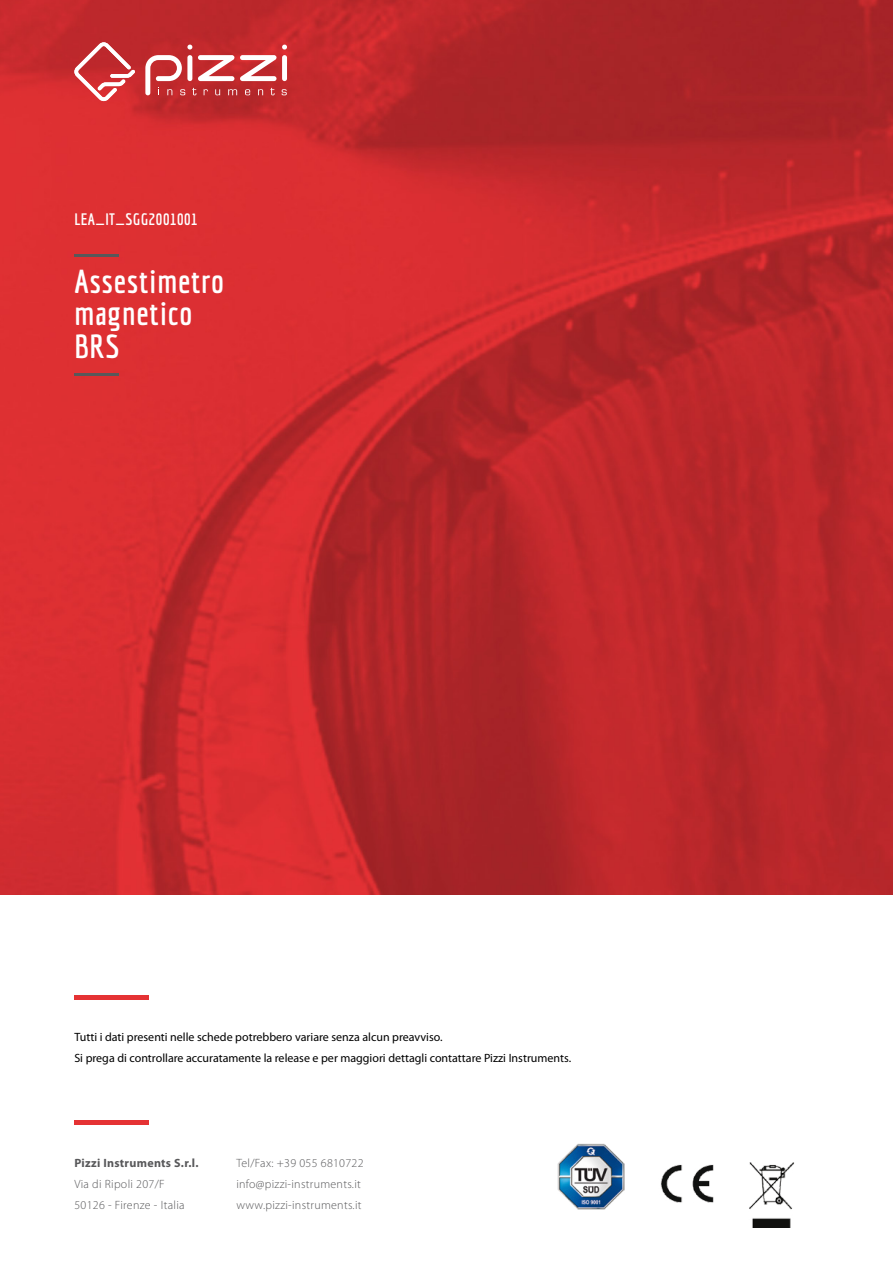
<style>
.page{position:relative;width:893px;height:1263px;background:#fff}
.page>*{position:absolute;margin:0;border:0;box-sizing:border-box;transform-origin:0 0}
.t1{font:700 32.4px/32.4px "Economica";letter-spacing:.025em;color:#fff}
.t2{font:700 16.2px "Economica";letter-spacing:.025em;color:#fff}
.t3{font:12px/21px "Myriad Pro";color:#000}
.t4{font:300 12px "Myriad Pro";letter-spacing:.025em;color:#58585a}
.t5{font:700 12px "Myriad Pro";letter-spacing:.025em;color:#58585a}
</style>
<div class="page">
<img style="left:0;top:0;width:893px;height:894px">
<svg style="left:145px;top:45px;width:142px;height:50px"></svg>
<svg style="left:74px;top:42px;width:61px;height:59px"></svg>
<hr style="left:74px;top:255px;width:45px;height:2px;background:#58585a">
<hr style="left:74px;top:373px;width:45px;height:3px;background:#58585a">
<hr style="left:74px;top:1121px;width:75px;height:4px;background:#e53234">
<img style="left:661px;top:1164px;width:53px;height:39px">
<img style="left:749px;top:1163px;width:45px;height:64px">
<img style="left:558px;top:1143px;width:66px;height:67px">
<hr style="left:74px;top:995px;width:75px;height:4px;background:#e53234">
<h2 class="t2" style="left:74px;top:209px;width:125px">LEA_IT_SGG2001001</h2>
<h1 class="t1" style="left:74px;top:265px;width:151px">Assestimetro magnetico<br>BRS</h1>
<p class="t3" style="left:74px;top:1027px;width:498px">Tutti i dati presenti nelle schede potrebbero variare senza alcun preavviso.<br>Si prega di controllare accuratamente la release e per maggiori dettagli contattare Pizzi Instruments.</p>
<p class="t5" style="left:74px;top:1156px;width:126px">Pizzi Instruments S.r.l.</p>
<p class="t4" style="left:236px;top:1156px;width:129px">Tel/Fax: +39 055 6810722</p>
<p class="t4" style="left:74px;top:1177px;width:92px">Via di Ripoli 207/F</p>
<p class="t4" style="left:236px;top:1177px;width:126px">info@pizzi-instruments.it</p>
<p class="t4" style="left:74px;top:1198px;width:112px">50126 - Firenze - Italia</p>
<p class="t4" style="left:236px;top:1198px;width:127px">www.pizzi-instruments.it</p>
</div>
